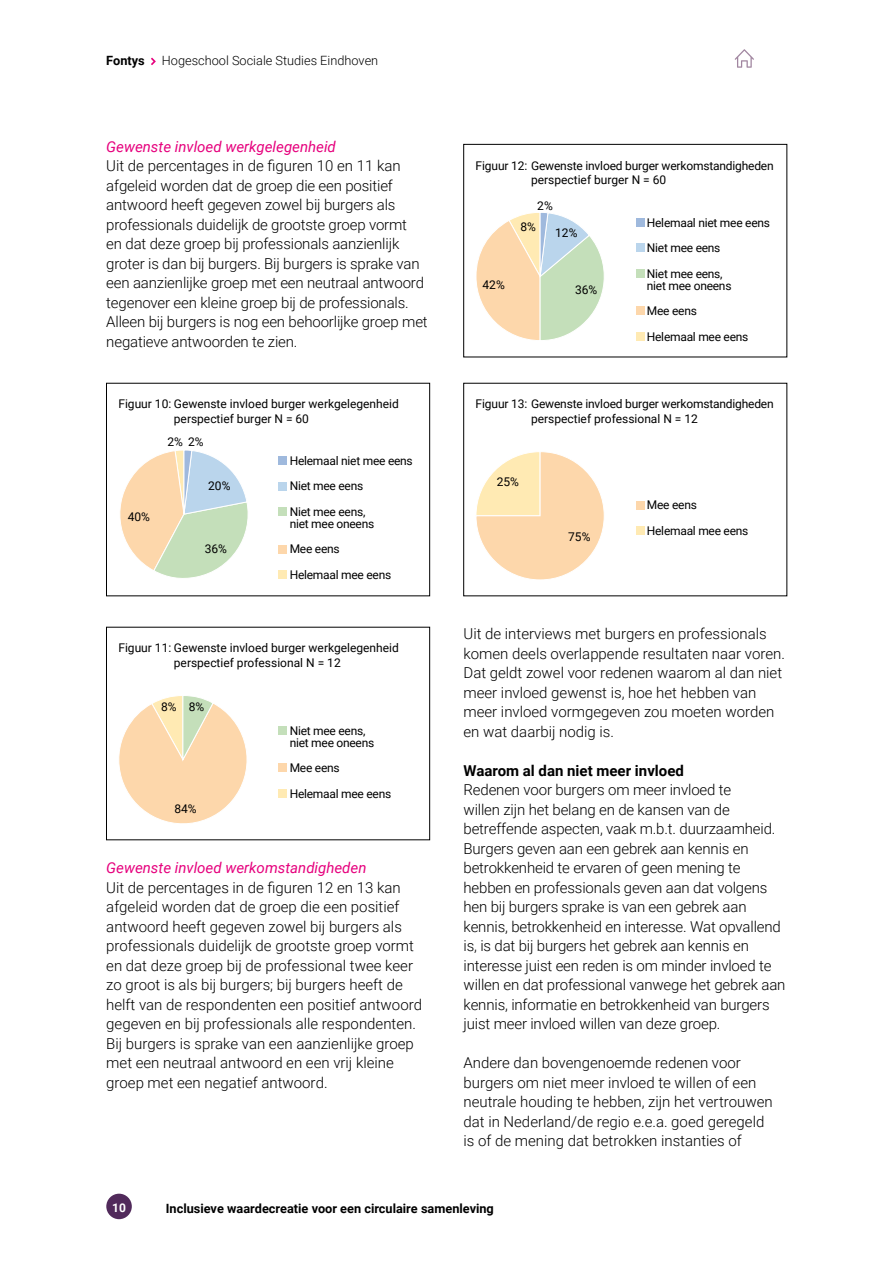
<style>
.page{position:relative;width:893px;height:1263px;background:#fff}
.page>*{position:absolute;margin:0;border:0;box-sizing:border-box;transform-origin:0 0}
.t1{font:300 15px/19.5px "Roboto";letter-spacing:-.01em;color:#000}
.t2{font:italic 15px "Roboto";color:#e6007d}
.t3{font:700 15px "Roboto";color:#000}
.t4{font:700 12.75px "Roboto";color:#000}
.t5{font:300 12.75px "Roboto";color:#000}
.t6{font:12px/25.5px "Roboto";letter-spacing:-.015em;color:#000}
.t7{font:700 12px "Roboto";color:#fff}
</style>
<div class="page">
<svg style="left:151px;top:58px;width:5px;height:7px"></svg>
<div style="left:106px;top:1194px;width:26px;height:25px;background:#512a5b;border-radius:50%"></div>
<div style="left:106px;top:383px;width:324px;height:213px;border:1px solid #000"></div>
<div style="left:279px;top:456px;width:8px;height:9px;background:#9fb9dd"></div>
<div style="left:279px;top:482px;width:8px;height:8px;background:#bad5ec"></div>
<div style="left:279px;top:507px;width:8px;height:9px;background:#c4dfba"></div>
<div style="left:279px;top:545px;width:8px;height:8px;background:#fdd7ab"></div>
<div style="left:279px;top:570px;width:8px;height:9px;background:#ffeab3"></div>
<svg style="left:120px;top:450px;width:128px;height:128px"></svg>
<div style="left:106px;top:627px;width:324px;height:213px;border:1px solid #000"></div>
<div style="left:279px;top:726px;width:8px;height:8px;background:#c4dfba"></div>
<div style="left:279px;top:763px;width:8px;height:9px;background:#fdd7ab"></div>
<div style="left:279px;top:789px;width:8px;height:8px;background:#ffeab3"></div>
<svg style="left:119px;top:696px;width:128px;height:128px"></svg>
<div style="left:463px;top:144px;width:324px;height:213px;border:1px solid #000"></div>
<div style="left:636px;top:218px;width:8px;height:9px;background:#9fb9dd"></div>
<div style="left:636px;top:244px;width:8px;height:8px;background:#bad5ec"></div>
<div style="left:636px;top:269px;width:8px;height:9px;background:#c4dfba"></div>
<div style="left:636px;top:307px;width:8px;height:8px;background:#fdd7ab"></div>
<div style="left:636px;top:332px;width:8px;height:9px;background:#ffeab3"></div>
<svg style="left:476px;top:213px;width:128px;height:127px"></svg>
<div style="left:636px;top:501px;width:8px;height:8px;background:#fdd7ab"></div>
<div style="left:636px;top:526px;width:8px;height:9px;background:#ffeab3"></div>
<svg style="left:476px;top:452px;width:128px;height:128px"></svg>
<svg style="left:735px;top:49px;width:19px;height:19px"></svg>
<p class="t4" style="left:106px;top:52px;width:40px">Fontys</p>
<p class="t5" style="left:162px;top:52px;width:218px">Hogeschool Sociale Studies Eindhoven</p>
<p class="t2" style="left:106px;top:136px;width:231px">Gewenste invloed werkgelegenheid</p>
<p class="t1" style="left:106px;top:155px;width:323px">Uit de percentages in de figuren 10 en 11 kan afgeleid worden dat de groep die een positief antwoord heeft gegeven zowel bij burgers als professionals duidelijk de grootste groep vormt<br>en dat deze groep bij professionals aanzienlijk groter is dan bij burgers. Bij burgers is sprake van een aanzienlijke groep met een neutraal antwoord tegenover een kleine groep bij de professionals.<br>Alleen bij burgers is nog een behoorlijke groep met negatieve antwoorden te zien.</p>
<p class="t6" style="left:174px;top:396px;width:226px;line-height:14.4px;text-indent:-56px">Figuur 10: Gewenste invloed burger werkgelegenheid perspectief burger N = 60</p>
<p class="t6" style="left:290px;top:447px;width:125px">Helemaal niet mee eens<br>Niet mee eens<br>Niet mee eens,</p>
<p class="t6" style="left:290px;top:510px;width:103px">niet mee oneens<br>Mee eens<br>Helemaal mee eens</p>
<p class="t6" style="left:167px;top:428px;width:38px">2% 2%</p>
<p class="t6" style="left:208px;top:472px;width:24px">20%</p>
<p class="t6" style="left:128px;top:503px;width:24px">40%</p>
<p class="t6" style="left:205px;top:535px;width:24px">36%</p>
<p class="t6" style="left:118px;top:640px;width:282px;line-height:14.4px;text-align:center">Figuur 11: Gewenste invloed burger werkgelegenheid perspectief professional N = 12</p>
<p class="t6" style="left:161px;top:694px;width:45px">8% 8%</p>
<p class="t6" style="left:174px;top:796px;width:24px">84%</p>
<p class="t6" style="left:290px;top:724px;width:86px;line-height:12px">Niet mee eens, niet mee oneens</p>
<p class="t6" style="left:290px;top:754px;width:103px">Mee eens<br>Helemaal mee eens</p>
<p class="t2" style="left:106px;top:857px;width:262px">Gewenste invloed werkomstandigheden</p>
<p class="t1" style="left:106px;top:877px;width:317px">Uit de percentages in de figuren 12 en 13 kan afgeleid worden dat de groep die een positief antwoord heeft gegeven zowel bij burgers als professionals duidelijk de grootste groep vormt en dat deze groep bij de professional twee keer zo groot is als bij burgers; bij burgers heeft de helft van de respondenten een positief antwoord gegeven en bij professionals alle respondenten.<br>Bij burgers is sprake van een aanzienlijke groep met een neutraal antwoord en een vrij kleine groep met een negatief antwoord.</p>
<p class="t6" style="left:531px;top:158px;width:244px;line-height:14.4px;text-indent:-56px">Figuur 12: Gewenste invloed burger werkomstandigheden perspectief burger N = 60</p>
<p class="t6" style="left:647px;top:209px;width:125px">Helemaal niet mee eens<br>Niet mee eens<br>Niet mee eens,</p>
<p class="t6" style="left:647px;top:272px;width:103px">niet mee oneens<br>Mee eens<br>Helemaal mee eens</p>
<p class="t6" style="left:537px;top:192px;width:17px">2%</p>
<p class="t6" style="left:520px;top:213px;width:17px">8%</p>
<p class="t6" style="left:555px;top:219px;width:24px">12%</p>
<p class="t6" style="left:483px;top:271px;width:24px">42%</p>
<p class="t6" style="left:575px;top:277px;width:24px">36%</p>
<p class="t6" style="left:531px;top:396px;width:244px;line-height:14.4px;text-indent:-56px">Figuur 13: Gewenste invloed burger werkomstandigheden perspectief professional N = 12</p>
<p class="t6" style="left:497px;top:469px;width:24px">25%</p>
<p class="t6" style="left:568px;top:524px;width:24px">75%</p>
<p class="t6" style="left:647px;top:492px;width:103px">Mee eens<br>Helemaal mee eens</p>
<p class="t1" style="left:463px;top:623px;width:323px">Uit de interviews met burgers en professionals komen deels overlappende resultaten naar voren.<br>Dat geldt zowel voor redenen waarom al dan niet meer invloed gewenst is, hoe het hebben van meer invloed vormgegeven zou moeten worden en wat daarbij nodig is.</p>
<p class="t3" style="left:463px;top:760px;width:222px">Waarom al dan niet meer invloed</p>
<p class="t1" style="left:463px;top:779px;width:323px">Redenen voor burgers om meer invloed te<br>willen zijn het belang en de kansen van de betreffende aspecten, vaak m.b.t. duurzaamheid.<br>Burgers geven aan een gebrek aan kennis en betrokkenheid te ervaren of geen mening te hebben en professionals geven aan dat volgens hen bij burgers sprake is van een gebrek aan kennis, betrokkenheid en interesse. Wat opvallend is, is dat bij burgers het gebrek aan kennis en interesse juist een reden is om minder invloed te willen en dat professional vanwege het gebrek aan kennis, informatie en betrokkenheid van burgers juist meer invloed willen van deze groep.</p>
<p class="t1" style="left:463px;top:1052px;width:311px">Andere dan bovengenoemde redenen voor burgers om niet meer invloed te willen of een neutrale houding te hebben, zijn het vertrouwen dat in Nederland/de regio e.e.a. goed geregeld is of de mening dat betrokken instanties of</p>
<p class="t7" style="left:112px;top:1199px;width:15px">10</p>
<p class="t4" style="left:166px;top:1199px;width:330px">Inclusieve waardecreatie voor een circulaire samenleving</p>
</div>
